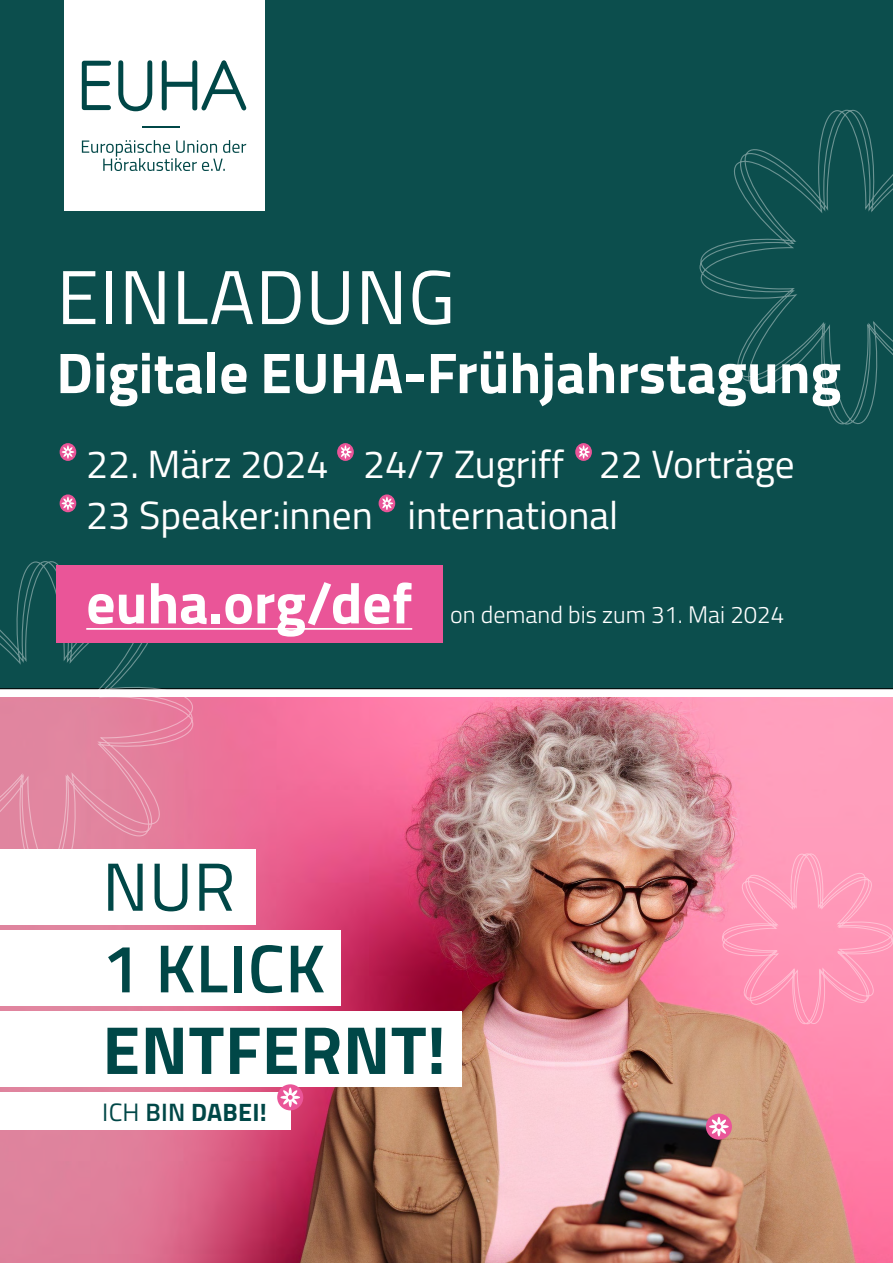
<style>
.page{position:relative;width:893px;height:1263px;background:#fff}
.page>*{position:absolute;margin:0;border:0;box-sizing:border-box;transform-origin:0 0}
.t1{font:76.5px "Titillium Web";letter-spacing:.01em;color:#fff}
.t2{font:700 67.95px "Titillium Web";letter-spacing:.01em;color:#004747}
.t3{font:600 67.95px "Titillium Web";letter-spacing:.01em;color:#004747}
.t4{font:67.95px "Titillium Web";color:#004747}
.t5{font:700 57.45px "Titillium Web";color:#fff}
.t6{font:39.3px "Titillium Web";color:#fff}
.t7{font:700 25.2px "Titillium Web";letter-spacing:.01em;color:#004747}
.t8{font:300 24px "Titillium Web";color:#fff}
.s1{font-weight:400}
.s2{font-weight:600}
</style>
<div class="page">
<div style="left:0;top:0;width:893px;height:689px;background:#0c4e4d"></div>
<img style="left:0;top:698px;width:893px;height:565px">
<svg style="left:706px;top:1113px;width:26px;height:27px"></svg>
<svg style="left:709px;top:1117px;width:20px;height:19px"></svg>
<div style="left:0;top:849px;width:255px;height:75px;background:#fff"></div>
<div style="left:0;top:931px;width:340px;height:75px;background:#fff"></div>
<div style="left:0;top:1012px;width:461px;height:75px;background:#fff"></div>
<svg style="left:722px;top:853px;width:171px;height:171px;background:#fe98b7"></svg>
<div style="left:0;top:1092px;width:290px;height:38px;background:#fff"></div>
<div style="left:277px;top:1084px;width:26px;height:26px;background:#ea5598;border-radius:50%"></div>
<svg style="left:280px;top:1087px;width:20px;height:20px"></svg>
<svg style="left:60px;top:443px;width:16px;height:18px"></svg>
<svg style="left:62px;top:445px;width:12px;height:14px"></svg>
<svg style="left:337px;top:443px;width:17px;height:18px"></svg>
<svg style="left:341px;top:445px;width:11px;height:14px"></svg>
<div style="left:379px;top:494px;width:16px;height:18px;background:#ea5598;border-radius:50%"></div>
<svg style="left:382px;top:497px;width:11px;height:13px"></svg>
<svg style="left:575px;top:443px;width:17px;height:18px"></svg>
<svg style="left:579px;top:445px;width:11px;height:14px"></svg>
<svg style="left:60px;top:494px;width:16px;height:18px"></svg>
<svg style="left:62px;top:497px;width:12px;height:13px"></svg>
<svg style="left:699px;top:109px;width:194px;height:316px;background:#115251"></svg>
<svg style="left:0;top:560px;width:194px;height:289px;background:#a17889"></svg>
<div style="left:56px;top:565px;width:386px;height:78px;background:#ea5598"></div>
<hr style="left:86px;top:628px;width:326px;height:2px;background:#fff">
<div style="left:64px;top:0;width:200px;height:210px;background:#fff"></div>
<svg style="left:82px;top:140px;width:164px;height:31px"></svg>
<hr style="left:143px;top:126px;width:37px;height:1px;background:#004747">
<svg style="left:162px;top:60px;width:84px;height:50px"></svg>
<svg style="left:118px;top:60px;width:34px;height:51px"></svg>
<svg style="left:82px;top:61px;width:29px;height:49px"></svg>
<p class="t1" style="left:57px;top:241px;width:400px">EINLADUNG</p>
<p class="t5" style="left:56px;top:329px;width:786px">Digitale EUHA-Frühjahrstagung</p>
<p class="t6" style="left:86px;top:436px;width:710px">22. März 2024 24/7 Zugriff 22 Vorträge</p>
<p class="t6" style="left:86px;top:486px;width:534px">23 Speaker:innen international</p>
<p class="t5" style="left:86px;top:559px;width:327px">euha.org/def</p>
<p class="t8" style="left:450px;top:598px;width:335px">on demand bis zum 31. Mai 2024</p>
<p class="t4" style="left:102px;top:837px;width:135px">NUR</p>
<p class="t3" style="left:102px;top:917px;width:224px">1 KLICK</p>
<p class="t2" style="left:102px;top:998px;width:345px">ENTFERNT!</p>
<p class="t7" style="left:102px;top:1093px;width:166px"><span class="s1">ICH</span> <span class="s2">BIN</span> DABEI!</p>
</div>
